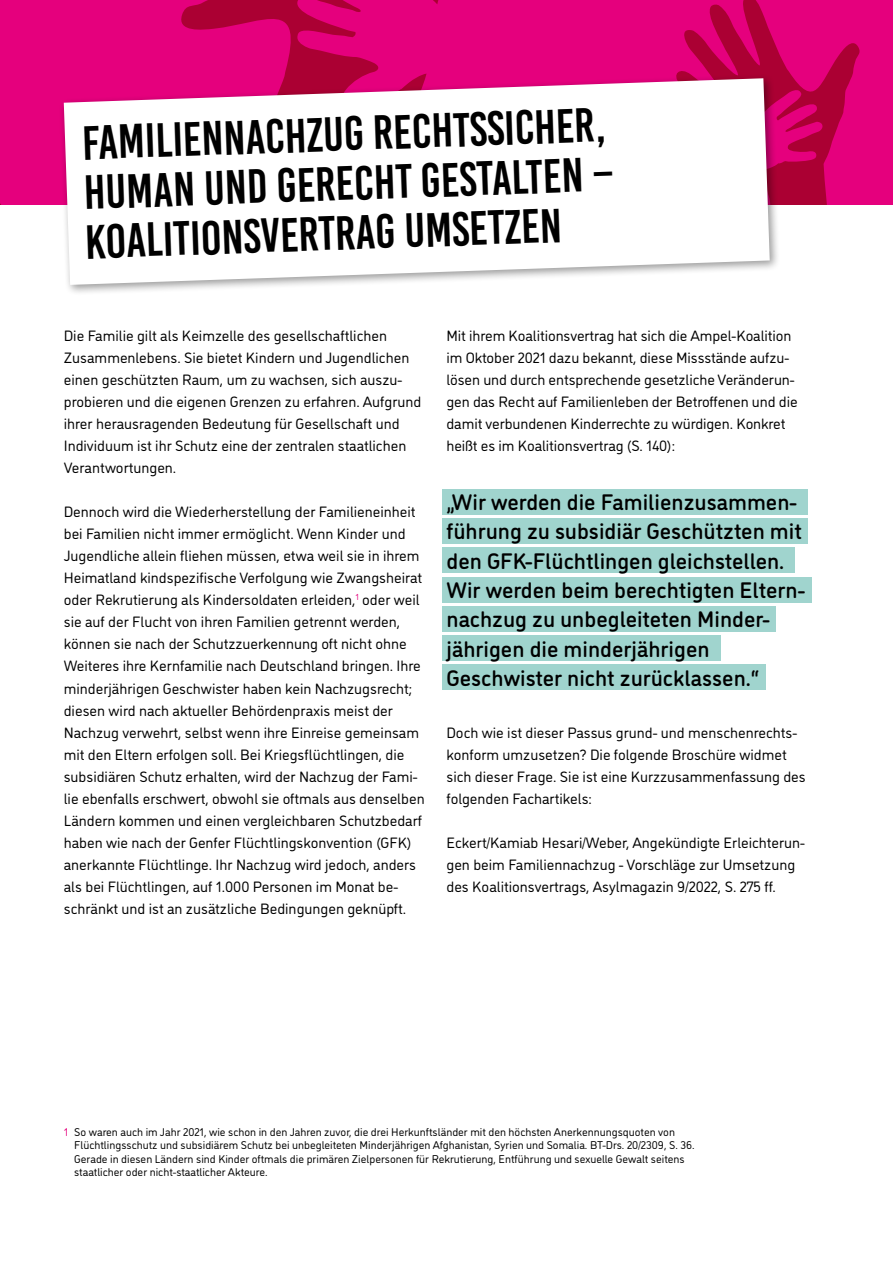
<style>
.page{position:relative;width:893px;height:1263px;background:#fff}
.page>*{position:absolute;margin:0;border:0;box-sizing:border-box;transform-origin:0 0}
.t1{font:48px/49.5px "Bebas Kai";color:#000}
.t2{font:500 22.5px/29.4px "DI Nosaur";color:#000}
.t3{font:15px/22px "DI Nosaur";color:#000}
.t4{font:11.25px/13.5px "DI Nosaur";color:#000}
.s1{color:#e5007d}
</style>
<div class="page">
<div style="left:442px;top:489px;width:366px;height:26px;background:#a0d4ce"></div>
<div style="left:442px;top:606px;width:334px;height:25px;background:#a0d4ce"></div>
<div style="left:442px;top:577px;width:370px;height:25px;background:#a0d4ce"></div>
<div style="left:442px;top:548px;width:353px;height:25px;background:#a0d4ce"></div>
<div style="left:442px;top:519px;width:366px;height:25px;background:#a0d4ce"></div>
<div style="left:442px;top:665px;width:323px;height:25px;background:#a0d4ce"></div>
<div style="left:442px;top:635px;width:278px;height:25px;background:#a0d4ce"></div>
<div style="left:0;top:0;width:893px;height:204px;background:#e5007d"></div>
<svg style="left:677px;top:0;width:183px;height:204px"></svg>
<svg style="left:181px;top:0;width:258px;height:73px"></svg>
<div style="left:59px;top:73px;width:721px;height:223px;background:#000;opacity:.4"></div>
<svg style="left:64px;top:78px;width:706px;height:207px;fill:#fff"></svg>
<h1 class="t1" style="left:81px;top:119px;width:532px;rotate:-2deg">Familiennachzug rechtssicher, human und gerecht gestalten –<br>Koalitionsvertrag umsetzen</h1>
<p class="t3" style="left:64px;top:323px;width:359px">Die Familie gilt als Keimzelle des gesellschaftlichen Zusammenlebens. Sie bietet Kindern und Jugendlichen einen geschützten Raum, um zu wachsen, sich auszu&shy;probieren und die eigenen Grenzen zu erfahren. Aufgrund ihrer herausragenden Bedeutung für Gesellschaft und Individuum ist ihr Schutz eine der zentralen staatlichen Verantwortungen.</p>
<p class="t3" style="left:64px;top:500px;width:362px">Dennoch wird die Wiederherstellung der Familieneinheit bei Familien nicht immer ermöglicht. Wenn Kinder und Jugendliche allein fliehen müssen, etwa weil sie in ihrem Heimatland kindspezifische Verfolgung wie Zwangsheirat oder Rekrutierung als Kindersoldaten erleiden,<sup>1</sup> oder weil sie auf der Flucht von ihren Familien getrennt werden, können sie nach der Schutzzuerkennung oft nicht ohne Weiteres ihre Kernfamilie nach Deutschland bringen. Ihre minderjährigen Geschwister haben kein Nachzugsrecht; diesen wird nach aktueller Behördenpraxis meist der Nachzug verwehrt, selbst wenn ihre Einreise gemeinsam mit den Eltern erfolgen soll. Bei Kriegsflüchtlingen, die subsidiären Schutz erhalten, wird der Nachzug der Fami&shy;lie ebenfalls erschwert, obwohl sie oftmals aus denselben Ländern kommen und einen vergleichbaren Schutzbedarf haben wie nach der Genfer Flüchtlingskonvention (GFK) anerkannte Flüchtlinge. Ihr Nachzug wird jedoch, anders als bei Flüchtlingen, auf 1.000 Personen im Monat be&shy;schränkt und ist an zusätzliche Bedingungen geknüpft.</p>
<p class="t3" style="left:446px;top:323px;width:353px">Mit ihrem Koalitionsvertrag hat sich die Ampel-Koalition im Oktober 2021 dazu bekannt, diese Missstände aufzu&shy;lösen und durch entsprechende gesetzliche Veränderun&shy;gen das Recht auf Familienleben der Betroffenen und die damit verbundenen Kinderrechte zu würdigen. Konkret heißt es im Koalitionsvertrag (S. 140):</p>
<p class="t2" style="left:446px;top:486px;width:360px">„Wir werden die Familienzusammen&shy;führung zu subsidiär Geschützten mit den GFK-Flüchtlingen gleichstellen.<br>Wir werden beim berechtigten Eltern&shy;nachzug zu unbegleiteten Minder&shy;jährigen die minderjährigen Geschwister nicht zurücklassen.“</p>
<p class="t3" style="left:446px;top:720px;width:361px">Doch wie ist dieser Passus grund- und menschenrechts&shy;konform umzusetzen? Die folgende Broschüre widmet sich dieser Frage. Sie ist eine Kurzzusammenfassung des folgenden Fachartikels:</p>
<p class="t3" style="left:446px;top:831px;width:360px">Eckert/Kamiab Hesari/Weber, Angekündigte Erleichterun&shy;gen beim Familiennachzug - Vorschläge zur Umsetzung des Koalitionsvertrags, Asylmagazin 9/2022, S. 275 ff.</p>
<p class="t4" style="left:74px;top:1124px;width:622px;text-indent:-10px"><span class="s1">1</span> So waren auch im Jahr 2021, wie schon in den Jahren zuvor, die drei Herkunftsländer mit den höchsten Anerkennungsquoten von Flüchtlingsschutz und subsidiärem Schutz bei unbegleiteten Minderjährigen Afghanistan, Syrien und Somalia. BT-Drs. 20/2309, S. 36.<br>Gerade in diesen Ländern sind Kinder oftmals die primären Zielpersonen für Rekrutierung, Entführung und sexuelle Gewalt seitens staatlicher oder nicht-staatlicher Akteure.</p>
</div>
